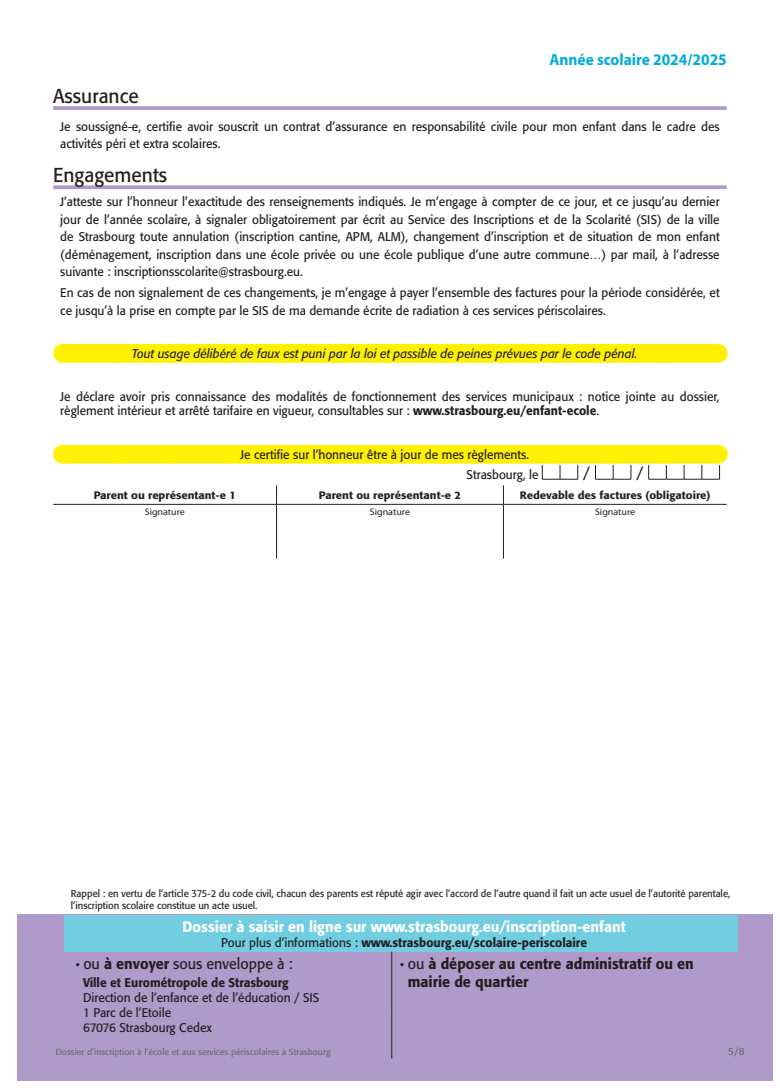
<style>
.page{position:relative;width:780px;height:1088px;background:#fff}
.page>*{position:absolute;margin:0;border:0;box-sizing:border-box;transform-origin:0 0}
.t1{font:20px "Formata";color:#231f20;scale:.95 1}
.t2{font:700 16.25px "Myriad Pro";color:#00acdd;scale:.95 1}
.t3{font:500 15px "Formata";color:#fff;scale:.95 1}
.t4{font:500 15px/18px "Formata";color:#231f20;scale:.95 1}
.t5{font:15px "Formata";color:#231f20;scale:.95 1}
.t6{font:15px "Formata";color:#231f20}
.t7{font:12.5px/17.5px "Formata";color:#231f20;scale:.95 1}
.t8{font:500 12.5px "Formata";color:#231f20;scale:.95 1}
.t9{font:italic 12.5px "Formata";color:#231f20;scale:.95 1}
.t10{font:500 10.75px "Formata";color:#231f20;scale:1.05 1}
.t11{font:10px/12px "Formata";color:#231f20;scale:.95 1}
.t12{font:10px "Formata";color:#6c6d70}
.t13{font:9.5px "Myriad Pro";color:#231f20;scale:1.05 1}
.t14{font:8.75px "Formata";color:#6c6d70}
.s1{font-weight:500}
.s2{font-weight:400}
.s3{font-size:12.5px}
.s4{font-weight:400;font-size:12.5px}
</style>
<div class="page">
<div style="left:18px;top:915px;width:754px;height:166px;background:#b09ac9"></div>
<div style="left:64px;top:915px;width:673px;height:36px;background:#71cee1"></div>
<hr style="left:391px;top:951px;width:1px;height:62px;background:#231f20">
<hr style="left:391px;top:1013px;width:1px;height:45px;background:#231f20">
<svg style="left:53px;top:106px;width:673px;height:4px;background:#b4a0cc"></svg>
<svg style="left:53px;top:185px;width:673px;height:4px;background:#b7a3ce"></svg>
<div style="left:63px;top:344px;width:654px;height:19px;background:#fff101"></div>
<svg style="left:117px;top:362px;width:573px;height:1px"></svg>
<svg style="left:717px;top:344px;width:1px;height:19px"></svg>
<div style="left:63px;top:445px;width:654px;height:18px;background:#fff101"></div>
<svg style="left:117px;top:445px;width:603px;height:59px"></svg>
<hr style="left:53px;top:504px;width:223px;height:1px;background:#231f20">
<hr style="left:276px;top:504px;width:227px;height:1px;background:#231f20">
<hr style="left:276px;top:505px;width:1px;height:53px;background:#231f20">
<hr style="left:503px;top:504px;width:223px;height:1px;background:#231f20">
<hr style="left:503px;top:505px;width:1px;height:53px;background:#231f20">
<h2 class="t2" style="left:549px;top:51px;width:188px">Année scolaire 2024/2025</h2>
<h1 class="t1" style="left:53px;top:83px;width:91px">Assurance</h1>
<p class="t7" style="left:60px;top:118px;width:695px">Je soussigné-e, certifie avoir souscrit un contrat d’assurance en responsabilité civile pour mon enfant dans le cadre des activités péri et extra scolaires.</p>
<h1 class="t1" style="left:53px;top:163px;width:122px">Engagements</h1>
<p class="t7" style="left:60px;top:193px;width:695px;text-align:justify">J’atteste sur l’honneur l’exactitude des renseignements indiqués. Je m’engage à compter de ce jour, et ce jusqu’au dernier jour de l’année scolaire, à signaler obligatoirement par écrit au Service des Inscriptions et de la Scolarité (SIS) de la ville de Strasbourg toute annulation (inscription cantine, APM, ALM), changement d’inscription et de situation de mon enfant (déménagement, inscription dans une école privée ou une école publique d’une autre commune…) par mail, à l’adresse suivante : inscriptionsscolarite@strasbourg.eu.</p>
<p class="t7" style="left:60px;top:284px;width:695px">En cas de non signalement de ces changements, je m’engage à payer l’ensemble des factures pour la période considérée, et ce jusqu’à la prise en compte par le SIS de ma demande écrite de radiation à ces services périscolaires.</p>
<p class="t9" style="left:132px;top:346px;width:533px">Tout usage délibéré de faux est puni par la loi et passible de peines prévues par le code pénal.</p>
<p class="t7" style="left:60px;top:389px;width:695px;line-height:14.4px">Je déclare avoir pris connaissance des modalités de fonctionnement des services municipaux : notice jointe au dossier, règlement intérieur et arrêté tarifaire en vigueur, consultables sur : <span class="s1">www.strasbourg.eu/enfant-ecole</span>.</p>
<p class="t7" style="left:466px;top:444px;width:77px;line-height:20.4px;text-indent:-226px">Je certifie sur l’honneur être à jour de mes règlements.<br>Strasbourg, le</p>
<p class="t6" style="left:583px;top:464px;width:8px">/</p>
<p class="t6" style="left:636px;top:464px;width:8px">/</p>
<p class="t10" style="left:94px;top:489px;width:137px">Parent ou représentant-e 1</p>
<p class="t10" style="left:319px;top:489px;width:137px">Parent ou représentant-e 2</p>
<p class="t10" style="left:519px;top:489px;width:183px">Redevable des factures (obligatoire)</p>
<p class="t13" style="left:145px;top:507px;width:40px">Signature</p>
<p class="t13" style="left:370px;top:507px;width:40px">Signature</p>
<p class="t13" style="left:595px;top:507px;width:40px">Signature</p>
<p class="t11" style="left:71px;top:887px;width:695px">Rappel : en vertu de l’article 375-2 du code civil, chacun des parents est réputé agir avec l’accord de l’autre quand il fait un acte usuel de l’autorité parentale, l’inscription scolaire constitue un acte usuel.</p>
<p class="t3" style="left:182px;top:917px;width:468px">Dossier à saisir en ligne sur www.strasbourg.eu/inscription-enfant</p>
<p class="t8" style="left:221px;top:934px;width:386px"><span class="s2">Pour plus d’informations :</span> www.strasbourg.eu/scolaire-periscolaire</p>
<p class="t5" style="left:76px;top:954px;width:230px"><span class="s3">•</span> ou <span class="s1">à envoyer</span> sous enveloppe à :</p>
<p class="t8" style="left:83px;top:975px;width:218px">Ville et Eurométropole de Strasbourg</p>
<p class="t7" style="left:83px;top:990px;width:250px;line-height:15px">Direction de l’enfance et de l’éducation / SIS<br>1 Parc de l’Etoile<br>67076 Strasbourg Cedex</p>
<p class="t4" style="left:408px;top:954px;width:302px;text-indent:-7px"><span class="s4">•</span> <span class="s2">ou</span> à déposer au centre administratif ou en mairie de quartier</p>
<p class="t14" style="left:56px;top:1046px;width:276px">Dossier d’inscription à l’école et aux services périscolaires à Strasbourg</p>
<p class="t12" style="left:728px;top:1045px;width:18px">5/8</p>
</div>
